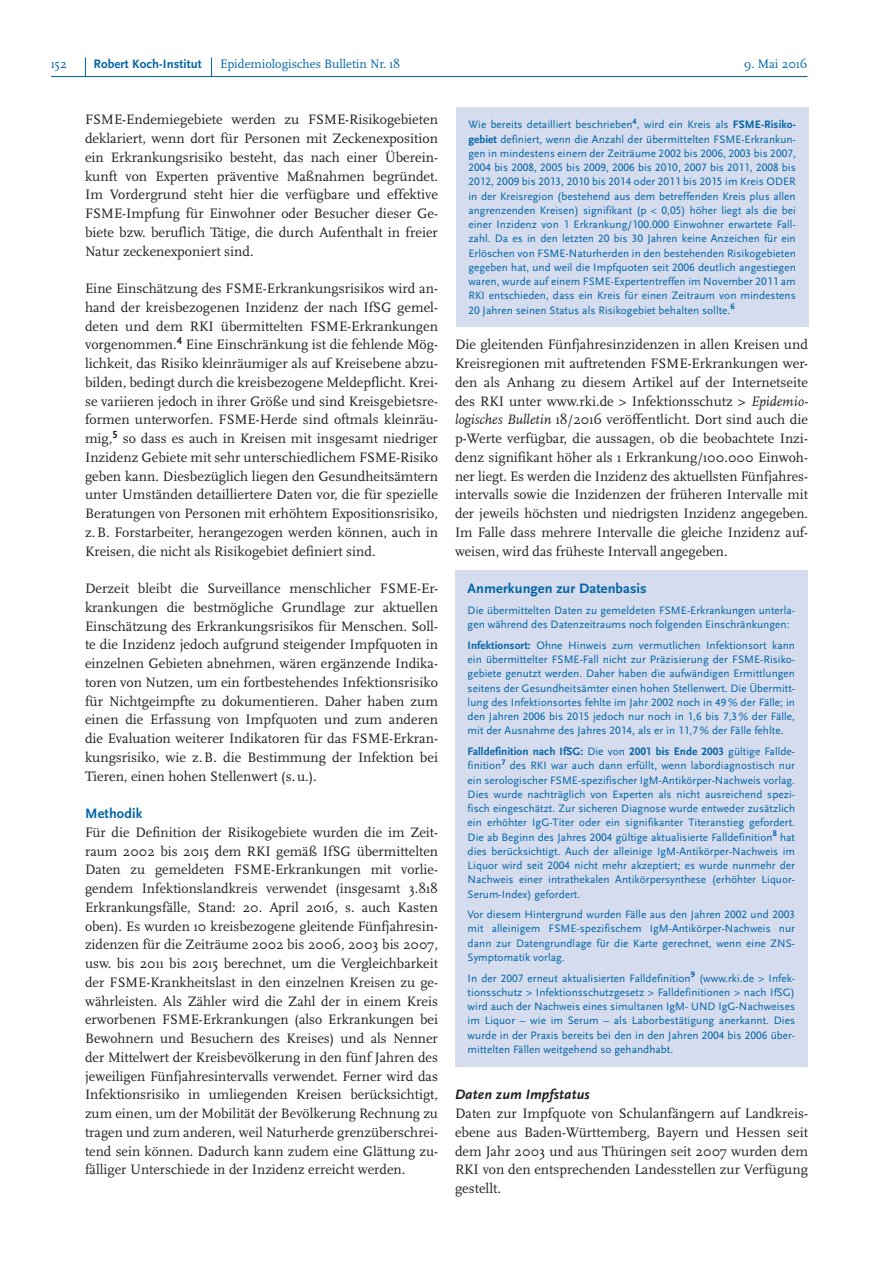
<style>
.page{position:relative;width:893px;height:1263px;background:#fff}
.page>*{position:absolute;margin:0;border:0;box-sizing:border-box;transform-origin:0 0}
.Fließtext{font:14.25px/18.8px "Scala Pro";color:#231f20;text-align:justify}
.Text_klein_P_287{font:700 14.25px "Scala Sans Pro";letter-spacing:.005em;color:#0163a7}
.Fließtext_Überschrif{font:italic 700 14.25px "Scala Sans Pro";letter-spacing:.01em;color:#231f20}
.Fließtext_Überschrif-2{font:700 14.25px "Scala Sans Pro";letter-spacing:.01em;color:#0163a7}
.t1{font:12.75px "Scala Pro";color:#0163a7}
.t2{font:700 12.75px "Scala Sans Pro";letter-spacing:.01em;color:#0163a7}
.Text_klein_P_300{font:11.25px/14.2px "Scala Sans Pro";letter-spacing:.005em;color:#0163a7;text-align:justify}
.s1{font-weight:700}
.s2{font-style:italic}
</style>
<div class="page">
<svg style="left:85px;top:57px;width:1px;height:19px"></svg>
<svg style="left:211px;top:57px;width:1px;height:19px"></svg>
<hr style="left:51px;top:76px;width:756px;height:1px;background:#0163a7">
<div style="left:456px;top:107px;width:353px;height:219px;background:#d4dced"></div>
<div style="left:455px;top:570px;width:353px;height:497px;background:#d4dced"></div>
<p class="t1" style="left:51px;top:56px;width:17px">152</p>
<p class="t2" style="left:94px;top:56px;width:110px">Robert Koch-Institut</p>
<p class="t1" style="left:220px;top:56px;width:182px">Epidemiologisches Bulletin Nr. 18</p>
<p class="t1" style="left:744px;top:56px;width:65px">9. Mai 2016</p>
<p class="Fließtext" style="left:85px;top:110px;width:354px">FSME-Endemiegebiete werden zu FSME-Risikogebieten deklariert, wenn dort für Personen mit Zeckenexposition ein Erkrankungsrisiko besteht, das nach einer Überein&shy;kunft von Experten präventive Maßnahmen begründet.<br>Im Vordergrund steht hier die verfügbare und effektive FSME-Impfung für Einwohner oder Besucher dieser Ge&shy;biete bzw. beruflich Tätige, die durch Aufenthalt in freier Natur zeckenexponiert sind.</p>
<p class="Fließtext" style="left:85px;top:279px;width:354px">Eine Einschätzung des FSME-Erkrankungsrisikos wird an&shy;hand der kreisbezogenen Inzidenz der nach IfSG gemel&shy;deten und dem RKI übermittelten FSME-Erkrankungen vorgenommen.<sup>4</sup> Eine Einschränkung ist die fehlende Mög&shy;lichkeit, das Risiko kleinräumiger als auf Kreisebene abzu&shy;bilden, bedingt durch die kreisbezogene Meldepflicht. Krei&shy;se variieren jedoch in ihrer Größe und sind Kreisgebietsre&shy;formen unterworfen. FSME-Herde sind oftmals kleinräu&shy;mig,<sup>5</sup> so dass es auch in Kreisen mit insgesamt niedriger Inzidenz Gebiete mit sehr unterschiedlichem FSME-Risiko geben kann. Diesbezüglich liegen den Gesundheitsämtern unter Umständen detailliertere Daten vor, die für spezielle Beratungen von Personen mit erhöhtem Expositionsrisiko, z.B. Forstarbeiter, herangezogen werden können, auch in Kreisen, die nicht als Risikogebiet definiert sind.</p>
<p class="Fließtext" style="left:85px;top:579px;width:354px">Derzeit bleibt die Surveillance menschlicher FSME-Er&shy;krankungen die bestmögliche Grundlage zur aktuellen Einschätzung des Erkrankungsrisikos für Menschen. Soll&shy;te die Inzidenz jedoch aufgrund steigender Impfquoten in einzelnen Gebieten abnehmen, wären ergänzende Indika&shy;toren von Nutzen, um ein fortbestehendes Infektionsrisiko für Nichtgeimpfte zu dokumentieren. Daher haben zum einen die Erfassung von Impfquoten und zum anderen die Evaluation weiterer Indikatoren für das FSME-Erkran&shy;kungsrisiko, wie z.B. die Bestimmung der Infektion bei Tieren, einen hohen Stellenwert (s.u.).</p>
<p class="Fließtext_Überschrif-2" style="left:85px;top:805px;width:59px">Methodik</p>
<p class="Fließtext" style="left:85px;top:823px;width:354px">Für die Definition der Risikogebiete wurden die im Zeit&shy;raum 2002 bis 2015 dem RKI gemäß IfSG übermittelten Daten zu gemeldeten FSME-Erkrankungen mit vorlie&shy;gendem Infektionslandkreis verwendet (insgesamt 3.818<br>Erkrankungsfälle, Stand: 20. April 2016, s. auch Kasten oben). Es wurden 10 kreisbezogene gleitende Fünfjahresin&shy;zidenzen für die Zeiträume 2002 bis 2006, 2003 bis 2007, usw. bis 2011 bis 2015 berechnet, um die Vergleichbarkeit der FSME-Krankheitslast in den einzelnen Kreisen zu ge&shy;währleisten. Als Zähler wird die Zahl der in einem Kreis erworbenen FSME-Erkrankungen (also Erkrankungen bei Bewohnern und Besuchern des Kreises) und als Nenner der Mittelwert der Kreisbevölkerung in den fünf Jahren des jeweiligen Fünfjahresintervalls verwendet. Ferner wird das Infektionsrisiko in umliegenden Kreisen berücksichtigt, zum einen, um der Mobilität der Bevölkerung Rechnung zu tragen und zum anderen, weil Naturherde grenzüberschrei&shy;tend sein können. Dadurch kann zudem eine Glättung zu&shy;fälliger Unterschiede in der Inzidenz erreicht werden.</p>
<p class="Text_klein_P_300" style="left:468px;top:118px;width:329px">Wie bereits detailliert beschrieben<sup>4</sup>, wird ein Kreis als <span class="s1">FSME-Risiko&shy;gebiet</span> definiert, wenn die Anzahl der übermittelten FSME-Erkrankun&shy;gen in mindestens einem der Zeiträume 2002 bis 2006, 2003 bis 2007, 2004 bis 2008, 2005 bis 2009, 2006 bis 2010, 2007 bis 2011, 2008 bis 2012, 2009 bis 2013, 2010 bis 2014 oder 2011 bis 2015 im Kreis ODER in der Kreisregion (bestehend aus dem betreffenden Kreis plus allen angrenzenden Kreisen) signifikant (p &lt; 0,05) höher liegt als die bei einer Inzidenz von 1 Erkrankung/100.000 Einwohner erwartete Fall&shy;zahl. Da es in den letzten 20 bis 30 Jahren keine Anzeichen für ein Erlöschen von FSME-Naturherden in den bestehenden Risikogebieten gegeben hat, und weil die Impfquoten seit 2006 deutlich angestiegen waren, wurde auf einem FSME-Expertentreffen im November 2011 am RKI entschieden, dass ein Kreis für einen Zeitraum von mindestens 20 Jahren seinen Status als Risikogebiet behalten sollte.<sup>6</sup></p>
<p class="Fließtext" style="left:455px;top:335px;width:354px">Die gleitenden Fünfjahresinzidenzen in allen Kreisen und Kreisregionen mit auftretenden FSME-Erkrankungen wer&shy;den als Anhang zu diesem Artikel auf der Internetseite des RKI unter www.rki.de &gt; Infektionsschutz &gt; <span class="s2">Epidemio&shy;logisches Bulletin</span> 18/2016 veröffentlicht. Dort sind auch die p-Werte verfügbar, die aussagen, ob die beobachtete Inzi&shy;denz signifikant höher als 1 Erkrankung/100.000 Einwoh&shy;ner liegt. Es werden die Inzidenz des aktuellsten Fünfjahres&shy;intervalls sowie die Inzidenzen der früheren Intervalle mit der jeweils höchsten und niedrigsten Inzidenz angegeben.<br>Im Falle dass mehrere Intervalle die gleiche Inzidenz auf&shy;weisen, wird das früheste Intervall angegeben.</p>
<p class="Text_klein_P_287" style="left:468px;top:580px;width:180px">Anmerkungen zur Datenbasis</p>
<p class="Text_klein_P_300" style="left:468px;top:603px;width:329px">Die übermittelten Daten zu gemeldeten FSME-Erkrankungen unterla&shy;gen während des Datenzeitraums noch folgenden Einschränkungen:</p>
<p class="Text_klein_P_300" style="left:468px;top:638px;width:329px"><span class="s1">Infektionsort:</span> Ohne Hinweis zum vermutlichen Infektionsort kann ein übermittelter FSME-Fall nicht zur Präzisierung der FSME-Risiko&shy;gebiete genutzt werden. Daher haben die aufwändigen Ermittlungen seitens der Gesundheitsämter einen hohen Stellenwert. Die Übermitt&shy;lung des Infektionsortes fehlte im Jahr 2002 noch in 49% der Fälle; in den Jahren 2006 bis 2015 jedoch nur noch in 1,6 bis 7,3% der Fälle, mit der Ausnahme des Jahres 2014, als er in 11,7% der Fälle fehlte.</p>
<p class="Text_klein_P_300" style="left:468px;top:744px;width:329px"><span class="s1">Falldefinition nach IfSG:</span> Die von <span class="s1">2001 bis Ende 2003</span> gültige Fallde&shy;finition<sup>7</sup> des RKI war auch dann erfüllt, wenn labordiagnostisch nur ein serologischer FSME-spezifischer IgM-Antikörper-Nachweis vorlag.<br>Dies wurde nachträglich von Experten als nicht ausreichend spezi&shy;fisch eingeschätzt. Zur sicheren Diagnose wurde entweder zusätzlich ein erhöhter IgG-Titer oder ein signifikanter Titeranstieg gefordert.<br>Die ab Beginn des Jahres 2004 gültige aktualisierte Falldefinition<sup>8</sup> hat dies berücksichtigt. Auch der alleinige IgM-Antikörper-Nachweis im Liquor wird seit 2004 nicht mehr akzeptiert; es wurde nunmehr der Nachweis einer intrathekalen Antikörpersynthese (erhöhter Liquor-Serum-Index) gefordert.</p>
<p class="Text_klein_P_300" style="left:468px;top:907px;width:329px">Vor diesem Hintergrund wurden Fälle aus den Jahren 2002 und 2003 mit alleinigem FSME-spezifischem IgM-Antikörper-Nachweis nur dann zur Datengrundlage für die Karte gerechnet, wenn eine ZNS-Symptomatik vorlag.</p>
<p class="Text_klein_P_300" style="left:468px;top:971px;width:329px">In der 2007 erneut aktualisierten Falldefinition<sup>9</sup> (www.rki.de &gt; Infek&shy;tionsschutz &gt; Infektionsschutzgesetz &gt; Falldefinitionen &gt; nach IfSG) wird auch der Nachweis eines simultanen IgM- UND IgG-Nachweises im Liquor – wie im Serum – als Laborbestätigung anerkannt. Dies wurde in der Praxis bereits bei den in den Jahren 2004 bis 2006 über&shy;mittelten Fällen weitgehend so gehandhabt.</p>
<p class="Fließtext_Überschrif" style="left:455px;top:1086px;width:136px">Daten zum Impfstatus</p>
<p class="Fließtext" style="left:455px;top:1104px;width:354px">Daten zur Impfquote von Schulanfängern auf Landkreis&shy;ebene aus Baden-Württemberg, Bayern und Hessen seit dem Jahr 2003 und aus Thüringen seit 2007 wurden dem RKI von den entsprechenden Landesstellen zur Verfügung gestellt.</p>
</div>
